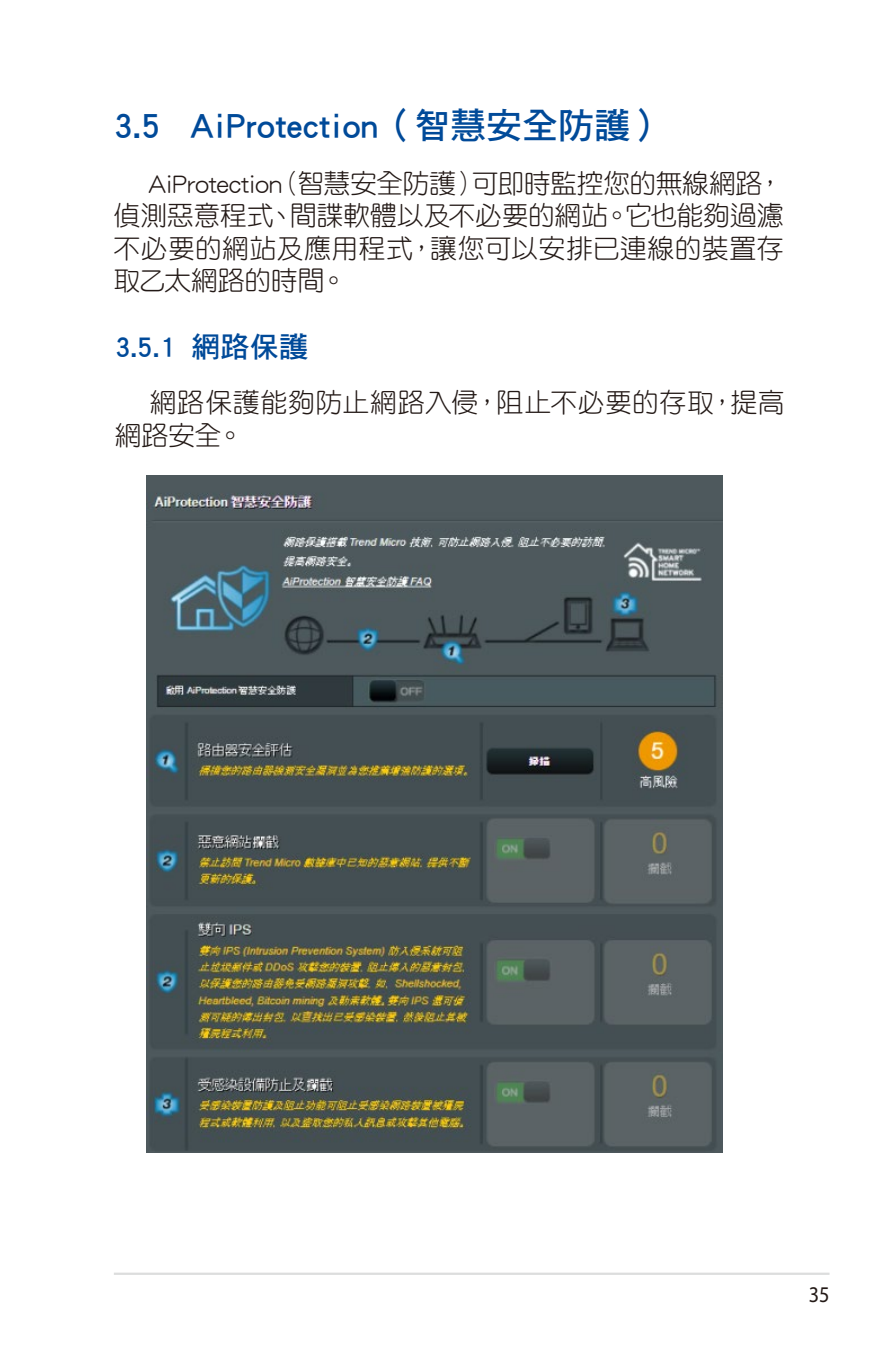
<style>
.page{position:relative;width:893px;height:1346px;background:#fff}
.page>*{position:absolute;margin:0;border:0;box-sizing:border-box;transform-origin:0 0}
.t1{font:36px "DF Hei Std W7";color:#004a99}
.t2{font:29.25px "DF Hei Std W7";color:#004a99}
.t3{font:27px/32.4px "DF Yuan Std W3";color:#231916;text-align:justify}
.t4{font:22.5px "Myriad Pro";color:#231916;scale:.9 1}
</style>
<div class="page">
<hr style="left:114px;top:1272px;width:715px;height:3px;background:#dcdddd">
<img style="left:147px;top:475px;width:576px;height:677px">
<h1 class="t1" style="left:114px;top:106px;width:554px">3.5 AiProtection（智慧安全防護）</h1>
<p class="t3" style="left:114px;top:167px;width:672px;text-indent:35px">AiProtection（智慧安全防護）可即時監控您的無線網路，偵測惡意程式、間諜軟體以及不必要的網站。它也能夠過濾不必要的網站及應用程式，讓您可以安排已連線的裝置存取乙太網路的時間。</p>
<p class="t2" style="left:115px;top:331px;width:195px">3.5.1 網路保護</p>
<p class="t3" style="left:115px;top:386px;width:672px;text-indent:35px">網路保護能夠防止網路入侵，阻止不必要的存取，提高網路安全。</p>
<p class="t4" style="left:809px;top:1281px;width:25px">35</p>
</div>
